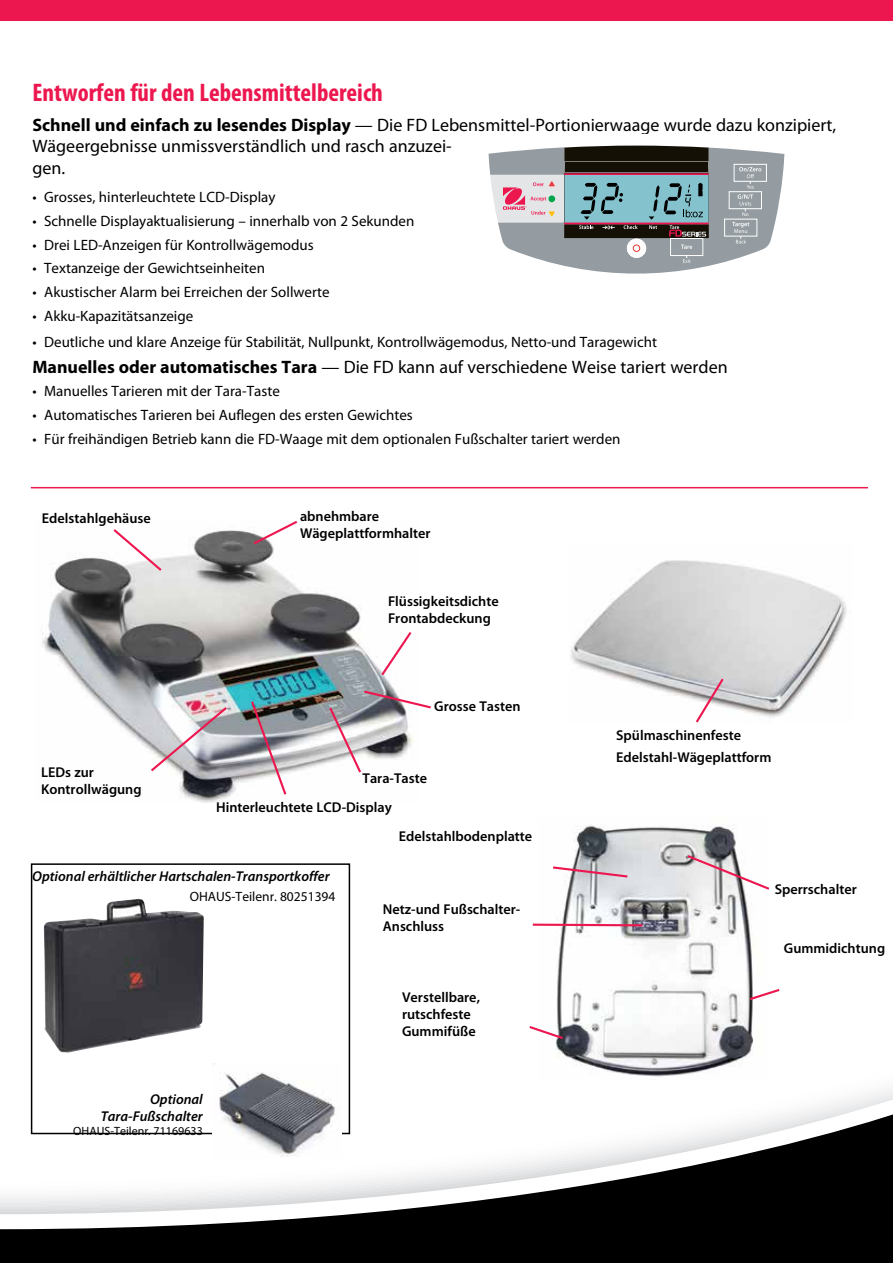
<style>
.page{position:relative;width:893px;height:1263px;background:#fff}
.page>*{position:absolute;margin:0;border:0;box-sizing:border-box;transform-origin:0 0}
.t1{font:700 condensed 25.5px "Myriad Pro";color:#ed174f}
.t2{font:18px/21.6px "Myriad Pro";color:#000}
.t3{font:15px "Myriad Pro";color:#000}
.t4{font:600 14.25px/17.1px "Myriad Pro";color:#000}
.t5{font:italic 600 14.25px/17.1px "Myriad Pro";color:#000;text-align:right}
.t6{font:13.5px "Myriad Pro";color:#000}
.t7{font:12px "Myriad Pro";color:#000}
.s1{font-weight:700}
</style>
<div class="page">
<svg style="left:0;top:1096px;width:893px;height:167px"></svg>
<div style="left:0;top:0;width:893px;height:21px;background:#ed174f"></div>
<svg style="left:489px;top:146px;width:295px;height:128px;background:#949c9f"></svg>
<svg style="left:627px;top:239px;width:19px;height:19px"></svg>
<div style="left:633px;top:245px;width:7px;height:7px;border:1px solid #e53930;border-radius:50%"></div>
<hr style="left:31px;top:487px;width:837px;height:1px;background:#ed174f">
<img style="left:556px;top:825px;width:198px;height:252px">
<svg style="left:685px;top:853px;width:85px;height:38px"></svg>
<svg style="left:747px;top:987px;width:33px;height:15px"></svg>
<svg style="left:553px;top:865px;width:77px;height:14px"></svg>
<svg style="left:529px;top:1024px;width:36px;height:17px"></svg>
<svg style="left:532px;top:922px;width:113px;height:5px"></svg>
<img style="left:41px;top:530px;width:353px;height:273px">
<svg style="left:111px;top:529px;width:53px;height:44px"></svg>
<svg style="left:251px;top:521px;width:49px;height:25px"></svg>
<svg style="left:379px;top:629px;width:33px;height:49px"></svg>
<svg style="left:327px;top:689px;width:104px;height:86px"></svg>
<svg style="left:149px;top:705px;width:80px;height:68px"></svg>
<img style="left:249px;top:699px;width:39px;height:98px">
<img style="left:571px;top:560px;width:276px;height:158px">
<svg style="left:694px;top:676px;width:32px;height:47px"></svg>
<div style="left:32px;top:864px;width:317px;height:269px;background:#fff"></div>
<div style="left:31px;top:863px;width:319px;height:271px;border:2px solid #000"></div>
<img style="left:43px;top:899px;width:161px;height:153px">
<img style="left:213px;top:1063px;width:128px;height:95px">
<h1 class="t1" style="left:32px;top:76px;width:352px">Entworfen für den Lebensmittelbereich</h1>
<p class="t2" style="left:32px;top:114px;width:805px"><span class="s1">Schnell und einfach zu lesendes Display</span> — Die FD Lebensmittel-Portionierwaage wurde dazu konzipiert,<br>Wägeergebnisse unmissverständlich und rasch anzuzei-<br>gen.</p>
<p class="t3" style="left:32px;top:188px;width:245px">• Grosses, hinterleuchtete LCD-Display</p>
<p class="t3" style="left:32px;top:212px;width:384px">• Schnelle Displayaktualisierung – innerhalb von 2 Sekunden</p>
<p class="t3" style="left:32px;top:235px;width:283px">• Drei LED-Anzeigen für Kontrollwägemodus</p>
<p class="t3" style="left:32px;top:259px;width:234px">• Textanzeige der Gewichtseinheiten</p>
<p class="t3" style="left:32px;top:283px;width:299px">• Akustischer Alarm bei Erreichen der Sollwerte</p>
<p class="t3" style="left:32px;top:307px;width:162px">• Akku-Kapazitätsanzeige</p>
<p class="t3" style="left:32px;top:332px;width:626px">• Deutliche und klare Anzeige für Stabilität, Nullpunkt, Kontrollwägemodus, Netto-und Taragewicht</p>
<p class="t2" style="left:32px;top:355px;width:697px"><span class="s1">Manuelles oder automatisches Tara</span> — Die FD kann auf verschiedene Weise tariert werden</p>
<p class="t3" style="left:32px;top:382px;width:249px">• Manuelles Tarieren mit der Tara-Taste</p>
<p class="t3" style="left:32px;top:406px;width:382px">• Automatisches Tarieren bei Auflegen des ersten Gewichtes</p>
<p class="t3" style="left:32px;top:430px;width:590px">• Für freihändigen Betrieb kann die FD-Waage mit dem optionalen Fußschalter tariert werden</p>
<p class="t4" style="left:42px;top:509px;width:110px">Edelstahlgehäuse</p>
<p class="t4" style="left:300px;top:507px;width:132px">abnehmbare<br>Wägeplattformhalter</p>
<p class="t4" style="left:388px;top:592px;width:112px">Flüssigkeitsdichte<br>Frontabdeckung</p>
<p class="t4" style="left:41px;top:763px;width:102px">LEDs zur<br>Kontrollwägung</p>
<p class="t4" style="left:434px;top:697px;width:88px">Grosse Tasten</p>
<p class="t4" style="left:216px;top:763px;width:213px;line-height:29.1px;text-indent:146px">Tara-Taste<br>Hinterleuchtete LCD-Display</p>
<p class="t4" style="left:399px;top:827px;width:135px">Edelstahlbodenplatte</p>
<p class="t5" style="left:32px;top:867px;width:299px">Optional erhältlicher Hartschalen-Transportkoffer</p>
<p class="t6" style="left:190px;top:888px;width:147px">OHAUS-Teilenr. 80251394</p>
<p class="t5" style="left:101px;top:1090px;width:104px">Optional<br>Tara-Fußschalter</p>
<p class="t7" style="left:73px;top:1124px;width:131px">OHAUS-Teilenr. 71169633</p>
<p class="t4" style="left:383px;top:901px;width:139px">Netz-und Fußschalter-<br>Anschluss</p>
<p class="t4" style="left:402px;top:988px;width:79px">Verstellbare, rutschfeste<br>Gummifüße</p>
<p class="t4" style="left:616px;top:724px;width:157px;line-height:21.6px">Spülmaschinenfeste<br>Edelstahl-Wägeplattform</p>
<p class="t4" style="left:775px;top:881px;width:84px">Sperrschalter</p>
<p class="t4" style="left:784px;top:939px;width:103px">Gummidichtung</p>
</div>
